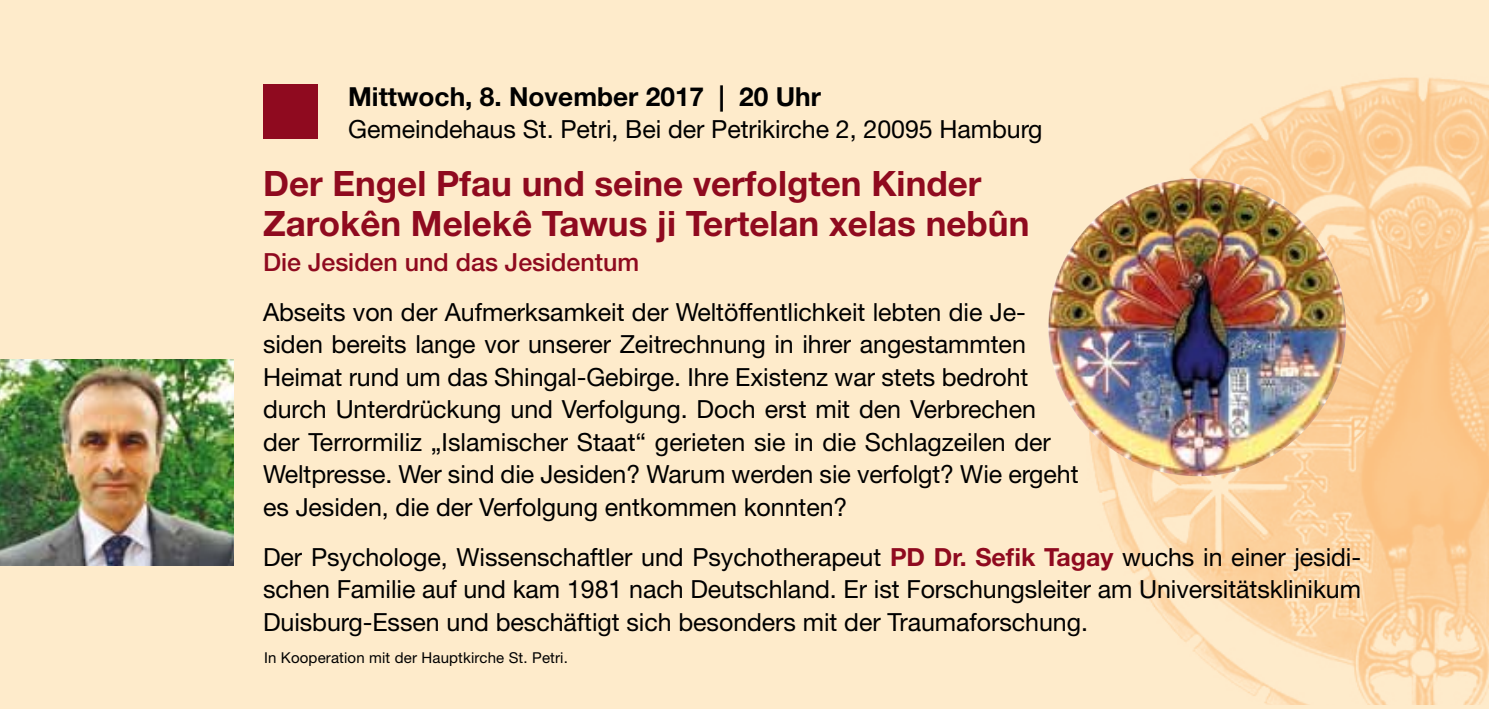
<style>
.page{position:relative;width:1489px;height:709px;background:#fff}
.page>*{position:absolute;margin:0;border:0;box-sizing:border-box;transform-origin:0 0}
.t1{font:700 35px/40px "Helvetica Neue LT Std";color:#8f0a1f}
.t2{font:700 26.25px "Helvetica Neue LT Std";color:#000}
.t3{font:25px/32.5px "Helvetica Neue LT Std";letter-spacing:-.005em;color:#000}
.t4{font:500 25px "Helvetica Neue LT Std";color:#8f0a1f}
.t5{font:15px "Helvetica Neue LT Std";letter-spacing:.01em;color:#000}
.s1{font-weight:700;color:#8f0a1f}
</style>
<div class="page">
<div style="left:0;top:0;width:1488px;height:709px;background:#feebcb"></div>
<img style="left:1088px;top:77px;width:400px;height:627px">
<div style="left:263px;top:84px;width:55px;height:55px;background:#8f0a1f"></div>
<img style="left:0;top:360px;width:234px;height:205px">
<img style="left:1048px;top:178px;width:297px;height:298px;border-radius:149px">
<p class="t2" style="left:348px;top:80px;width:474px">Mittwoch, 8. November 2017 | 20 Uhr</p>
<p class="t3" style="left:348px;top:113px;width:696px">Gemeindehaus St. Petri, Bei der Petrikirche 2, 20095 Hamburg</p>
<h1 class="t1" style="left:263px;top:162px;width:768px">Der Engel Pfau und seine verfolgten Kinder<br>Zarokên Melekê Tawus ji Tertelan xelas nebûn</h1>
<p class="t4" style="left:263px;top:247px;width:378px">Die Jesiden und das Jesidentum</p>
<p class="t3" style="left:263px;top:295px;width:817px">Abseits von der Aufmerksamkeit der Weltöffentlichkeit lebten die Je&shy;siden bereits lange vor unserer Zeitrechnung in ihrer angestammten Heimat rund um das Shingal-Gebirge. Ihre Existenz war stets bedroht durch Unterdrückung und Verfolgung. Doch erst mit den Verbrechen der Terrormiliz „Islamischer Staat“ gerieten sie in die Schlagzeilen der Weltpresse. Wer sind die Jesiden? Warum werden sie verfolgt? Wie ergeht es Jesiden, die der Verfolgung entkommen konnten?</p>
<p class="t3" style="left:263px;top:540px;width:1099px;text-align:justify">Der Psychologe, Wissenschaftler und Psychotherapeut <span class="s1">PD Dr. Sefik Tagay</span> wuchs in einer jesidi&shy;schen Familie auf und kam 1981 nach Deutschland. Er ist Forschungsleiter am Universitätsklinikum Duisburg-Essen und beschäftigt sich besonders mit der Traumaforschung.</p>
<p class="t5" style="left:264px;top:649px;width:305px">In Kooperation mit der Hauptkirche St. Petri.</p>
</div>
